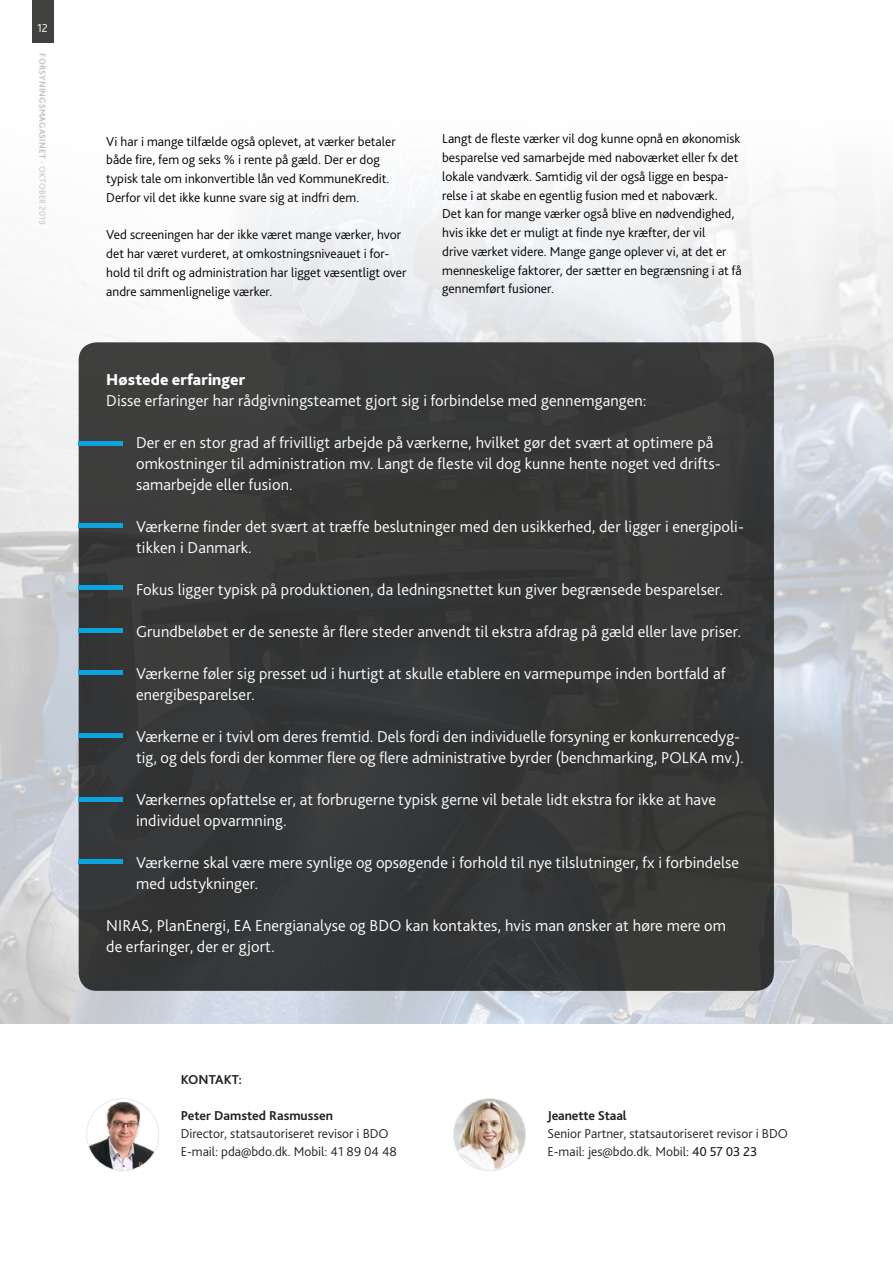
<style>
.page{position:relative;width:893px;height:1263px;background:#fff}
.page>*{position:absolute;margin:0;border:0;box-sizing:border-box;transform-origin:0 0}
.t1{font:300 16.5px/21px "Bliss Pro";letter-spacing:.005em;color:#fff}
.t2{font:800 16.5px "Bliss Pro";letter-spacing:.005em;color:#fff}
.t3{font:300 13.5px/18.8px "Bliss Pro";color:#000}
.t4{font:300 13.5px/18px "Bliss Pro";color:#231f20}
.t5{font:700 13.5px "Bliss Pro";color:#231f20}
.t6{font:300 12px "Bliss Pro";color:#fff}
.t7{font:700 9px "Bliss Pro";letter-spacing:.02em;color:#c0bfc0}
.s1{font-weight:300}
.s2{font-weight:400}
</style>
<div class="page">
<img style="left:0;top:0;width:893px;height:1024px">
<div style="left:32px;top:0;width:21px;height:43px;background:#414140"></div>
<div style="left:79px;top:342px;width:695px;height:649px;background:#373838;border-radius:18px"></div>
<img style="left:87px;top:1098px;width:72px;height:73px;border-radius:36px">
<div style="left:86px;top:1098px;width:73px;height:73px;border:1px solid #e9e9e9;border-radius:50%"></div>
<hr style="left:79px;top:441px;width:44px;height:4px;background:#0ca4de">
<hr style="left:79px;top:523px;width:44px;height:4px;background:#0ca4de">
<hr style="left:79px;top:586px;width:44px;height:4px;background:#0ca4de">
<hr style="left:79px;top:628px;width:44px;height:4px;background:#0ca4de">
<hr style="left:79px;top:671px;width:44px;height:4px;background:#0ca4de">
<div style="left:79px;top:733px;width:44px;height:5px;background:#0ca4de"></div>
<hr style="left:79px;top:797px;width:44px;height:4px;background:#0ca4de">
<div style="left:79px;top:859px;width:44px;height:5px;background:#0ca4de"></div>
<img style="left:454px;top:1100px;width:72px;height:70px">
<div style="left:453px;top:1098px;width:73px;height:73px;border:1px solid #e9e9e9;border-radius:50%"></div>
<p class="t6" style="left:37px;top:20px;width:12px">12</p>
<p class="t7" style="left:48px;top:53px;width:173px;rotate:90deg">FORSYNINGSMAGASINET <span class="s1">- OKTOBER 2019</span></p>
<p class="t3" style="left:106px;top:131px;width:291px">Vi har i mange tilfælde også oplevet, at værker betaler både fire, fem og seks % i rente på gæld. Der er dog typisk tale om inkonvertible lån ved KommuneKredit.<br>Derfor vil det ikke kunne svare sig at indfri dem.</p>
<p class="t3" style="left:106px;top:225px;width:302px">Ved screeningen har der ikke været mange værker, hvor det har været vurderet, at omkostningsniveauet i for&shy;hold til drift og administration har ligget væsentligt over andre sammenlignelige værker.</p>
<p class="t3" style="left:442px;top:129px;width:301px">Langt de fleste værker vil dog kunne opnå en økonomisk besparelse ved samarbejde med naboværket eller fx det lokale vandværk. Samtidig vil der også ligge en bespa&shy;relse i at skabe en egentlig fusion med et naboværk.<br>Det kan for mange værker også blive en nødvendighed, hvis ikke det er muligt at finde nye kræfter, der vil<br>drive værket videre. Mange gange oplever vi, at det er menneskelige faktorer, der sætter en begrænsning i at få gennemført fusioner.</p>
<p class="t2" style="left:106px;top:369px;width:140px">Høstede erfaringer</p>
<p class="t1" style="left:106px;top:389px;width:542px">Disse erfaringer har rådgivningsteamet gjort sig i forbindelse med gennemgangen:</p>
<p class="t1" style="left:136px;top:431px;width:586px">Der er en stor grad af frivilligt arbejde på værkerne, hvilket gør det svært at optimere på omkostninger til administration mv. Langt de fleste vil dog kunne hente noget ved drifts&shy;samarbejde eller fusion.</p>
<p class="t1" style="left:136px;top:515px;width:609px">Værkerne finder det svært at træffe beslutninger med den usikkerhed, der ligger i energipoli&shy;tikken i Danmark.</p>
<p class="t1" style="left:136px;top:578px;width:589px">Fokus ligger typisk på produktionen, da ledningsnettet kun giver begrænsede besparelser.</p>
<p class="t1" style="left:136px;top:620px;width:607px">Grundbeløbet er de seneste år flere steder anvendt til ekstra afdrag på gæld eller lave priser.</p>
<p class="t1" style="left:136px;top:662px;width:591px">Værkerne føler sig presset ud i hurtigt at skulle etablere en varmepumpe inden bortfald af energibesparelser.</p>
<p class="t1" style="left:136px;top:725px;width:609px">Værkerne er i tvivl om deres fremtid. Dels fordi den individuelle forsyning er konkurrencedyg&shy;tig, og dels fordi der kommer flere og flere administrative byrder (benchmarking, POLKA mv.).</p>
<p class="t1" style="left:136px;top:788px;width:582px">Værkernes opfattelse er, at forbrugerne typisk gerne vil betale lidt ekstra for ikke at have individuel opvarmning.</p>
<p class="t1" style="left:136px;top:851px;width:605px">Værkerne skal være mere synlige og opsøgende i forhold til nye tilslutninger, fx i forbindelse med udstykninger.</p>
<p class="t1" style="left:106px;top:914px;width:621px">NIRAS, PlanEnergi, EA Energianalyse og BDO kan kontaktes, hvis man ønsker at høre mere om de erfaringer, der er gjort.</p>
<p class="t5" style="left:181px;top:1071px;width:63px">KONTAKT:</p>
<p class="t5" style="left:181px;top:1107px;width:154px">Peter Damsted Rasmussen</p>
<p class="t4" style="left:181px;top:1124px;width:218px">Director, statsautoriseret revisor i BDO<br>E-mail: pda@bdo.dk. Mobil: 41 89 04 48</p>
<p class="t5" style="left:547px;top:1107px;width:81px">Jeanette Staal</p>
<p class="t4" style="left:547px;top:1124px;width:242px">Senior Partner, statsautoriseret revisor i BDO<br>E-mail: jes@bdo.dk. Mobil: <span class="s2">40 57 03 23</span></p>
</div>
